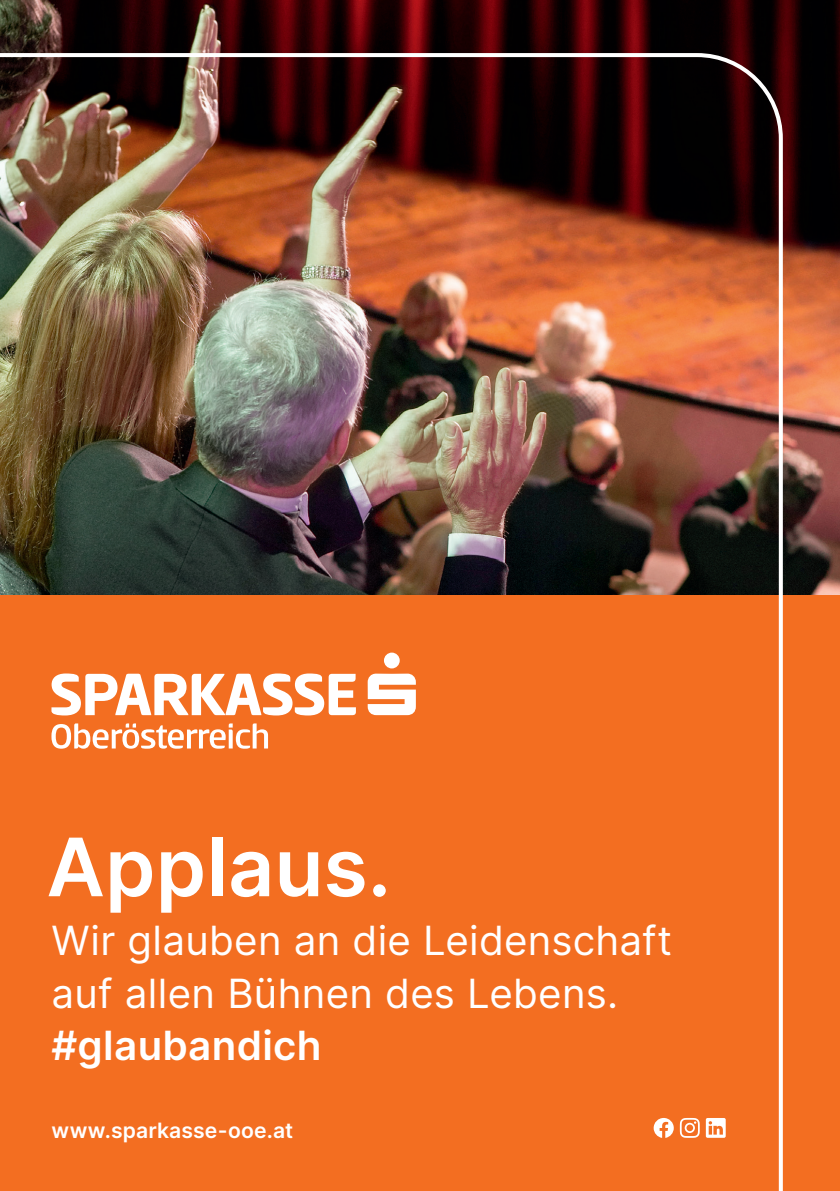
<style>
.page{position:relative;width:840px;height:1191px;background:#fff}
.page>*{position:absolute;margin:0;border:0;box-sizing:border-box;transform-origin:0 0}
.t1{font:600 80.6px "Inter";letter-spacing:.005em;color:#fff}
.t2{font:40.2px/52.4px "Inter";letter-spacing:.01em;color:#fff}
.t3{font:600 40.2px "Inter";letter-spacing:.01em;color:#fff}
.t4{font:600 21.2px "Inter";letter-spacing:.005em;color:#fff}
</style>
<div class="page">
<img style="left:0;top:0;width:839px;height:595px">
<div style="left:0;top:595px;width:839px;height:596px;background:#f36e21"></div>
<img style="left:0;top:51px;width:784px;height:1140px">
<h1 class="t1" style="left:46px;top:807px;width:346px">Applaus.</h1>
<p class="t2" style="left:51px;top:913px;width:622px">Wir glauben an die Leidenschaft auf allen Bühnen des Lebens.</p>
<p class="t3" style="left:51px;top:1015px;width:271px">#glaubandich</p>
<p class="t4" style="left:51px;top:1114px;width:243px">www.sparkasse-ooe.at</p>
</div>
